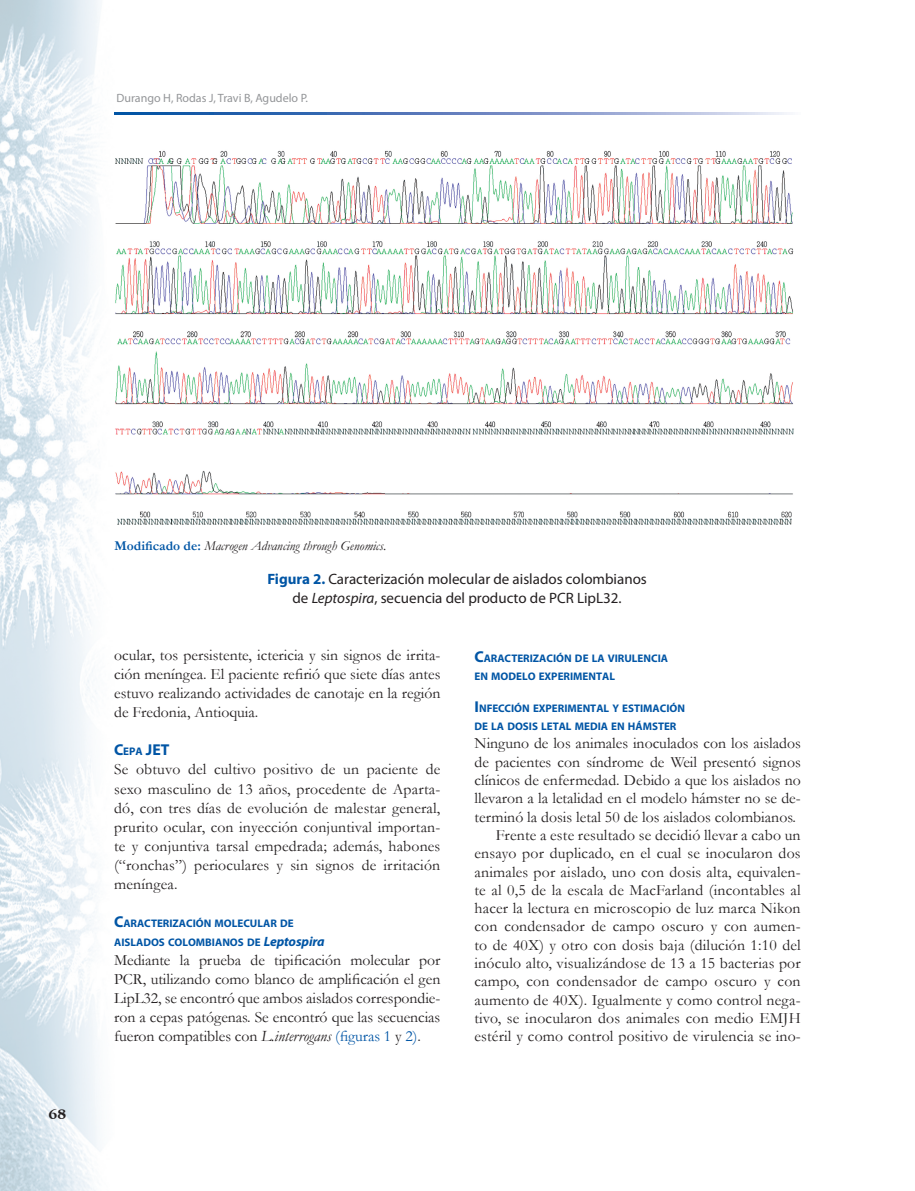
<style>
.page{position:relative;width:915px;height:1191px;background:#fff}
.page>*{position:absolute;margin:0;border:0;box-sizing:border-box;transform-origin:0 0}
.t1{font:15.75px/19px "Garamond";letter-spacing:.01em;color:#231f20;text-align:justify}
.t2{font:700 15.75px "Myriad Pro";color:#0155a5}
.t3{font:15px/18.6px "Myriad Pro";color:#231f20;text-align:center}
.t4{font:700 15px "Garamond IT Cby BT";color:#231f20}
.t5{font:italic 13.5px "Garamond";color:#231f20}
.t6{font:12px "Myriad Pro";color:#939598}
.t7{font:700 10.95px/18.3px "Myriad Pro";color:#0155a5}
.s1{font-weight:700;font-style:normal;color:#0155a5}
.s2{font-weight:700;color:#0155a5}
.s3{font-style:italic}
.s4{font-size:10.95px}
.s5{font-size:15.75px}
.s6{font-style:italic;font-size:13.5px}
.s7{color:#0155a5}
</style>
<div class="page">
<img style="left:0;top:0;width:115px;height:1191px">
<svg style="left:114px;top:112px;width:673px;height:2px"></svg>
<img style="left:115px;top:150px;width:679px;height:375px">
<p class="t6" style="left:116px;top:90px;width:193px">Durango H, Rodas J, Travi B, Agudelo P.</p>
<p class="t4" style="left:49px;top:1105px;width:19px">68</p>
<p class="t5" style="left:114px;top:537px;width:273px"><span class="s1">Modificado de:</span> Macrogen Advancing through Genomics.</p>
<p class="t3" style="left:267px;top:569px;width:381px"><span class="s2">Figura 2.</span> Caracterización molecular de aislados colombianos de <span class="s3">Leptospira</span>, secuencia del producto de PCR LipL32.</p>
<p class="t1" style="left:114px;top:645px;width:327px">ocular, tos persistente, ictericia y sin signos de irrita&shy;ción meníngea. El paciente refirió que siete días antes estuvo realizando actividades de canotaje en la región de Fredonia, Antioquia.</p>
<p class="t2" style="left:114px;top:740px;width:48px">C<span class="s4">EPA</span> JET</p>
<p class="t1" style="left:114px;top:759px;width:328px">Se obtuvo del cultivo positivo de un paciente de sexo masculino de 13 años, procedente de Aparta&shy;dó, con tres días de evolución de malestar general, prurito ocular, con inyección conjuntival importan&shy;te y conjuntiva tarsal empedrada; además, habones (“ronchas”) perioculares y sin signos de irritación meníngea.</p>
<p class="t7" style="left:114px;top:913px;width:212px;line-height:19px"><span class="s5">C</span>ARACTERIZACIÓN MOLECULAR DE<br>AISLADOS COLOMBIANOS DE <span class="s6">Leptospira</span></p>
<p class="t1" style="left:114px;top:950px;width:328px">Mediante la prueba de tipificación molecular por PCR, utilizando como blanco de amplificación el gen LipL32, se encontró que ambos aislados correspondie&shy;ron a cepas patógenas. Se encontró que las secuencias fueron compatibles con <span class="s3">L.interrogans</span> <span class="s7">(figuras 1</span> y <span class="s7">2)</span>.</p>
<p class="t7" style="left:474px;top:648px;width:195px"><span class="s5">C</span>ARACTERIZACIÓN DE LA VIRULENCIA<br>EN MODELO EXPERIMENTAL</p>
<p class="t7" style="left:474px;top:698px;width:212px"><span class="s5">I</span> NFECCIÓN EXPERIMENTAL Y ESTIMACIÓN<br>DE LA DOSIS LETAL MEDIA EN HÁMSTER</p>
<p class="t1" style="left:474px;top:733px;width:327px">Ninguno de los animales inoculados con los aislados</p>
<p class="t1" style="left:474px;top:752px;width:327px">de pacientes con síndrome de Weil presentó signos</p>
<p class="t1" style="left:474px;top:770px;width:327px">clínicos de enfermedad. Debido a que los aislados no</p>
<p class="t1" style="left:474px;top:788px;width:328px">llevaron a la letalidad en el modelo hámster no se de-</p>
<p class="t1" style="left:474px;top:806px;width:323px">terminó la dosis letal 50 de los aislados colombianos.</p>
<p class="t1" style="left:495px;top:825px;width:306px">Frente a este resultado se decidió llevar a cabo un</p>
<p class="t1" style="left:474px;top:843px;width:327px">ensayo por duplicado, en el cual se inocularon dos</p>
<p class="t1" style="left:474px;top:861px;width:328px">animales por aislado, uno con dosis alta, equivalen-</p>
<p class="t1" style="left:474px;top:880px;width:327px">te al 0,5 de la escala de MacFarland (incontables al</p>
<p class="t1" style="left:474px;top:898px;width:327px">hacer la lectura en microscopio de luz marca Nikon</p>
<p class="t1" style="left:474px;top:916px;width:328px">con condensador de campo oscuro y con aumen-</p>
<p class="t1" style="left:474px;top:935px;width:327px">to de 40X) y otro con dosis baja (dilución 1:10 del</p>
<p class="t1" style="left:474px;top:953px;width:327px">inóculo alto, visualizándose de 13 a 15 bacterias por</p>
<p class="t1" style="left:474px;top:971px;width:327px">campo, con condensador de campo oscuro y con</p>
<p class="t1" style="left:474px;top:989px;width:328px">aumento de 40X). Igualmente y como control nega-</p>
<p class="t1" style="left:474px;top:1008px;width:327px">tivo, se inocularon dos animales con medio EMJH</p>
<p class="t1" style="left:474px;top:1026px;width:328px">estéril y como control positivo de virulencia se ino-</p>
</div>
